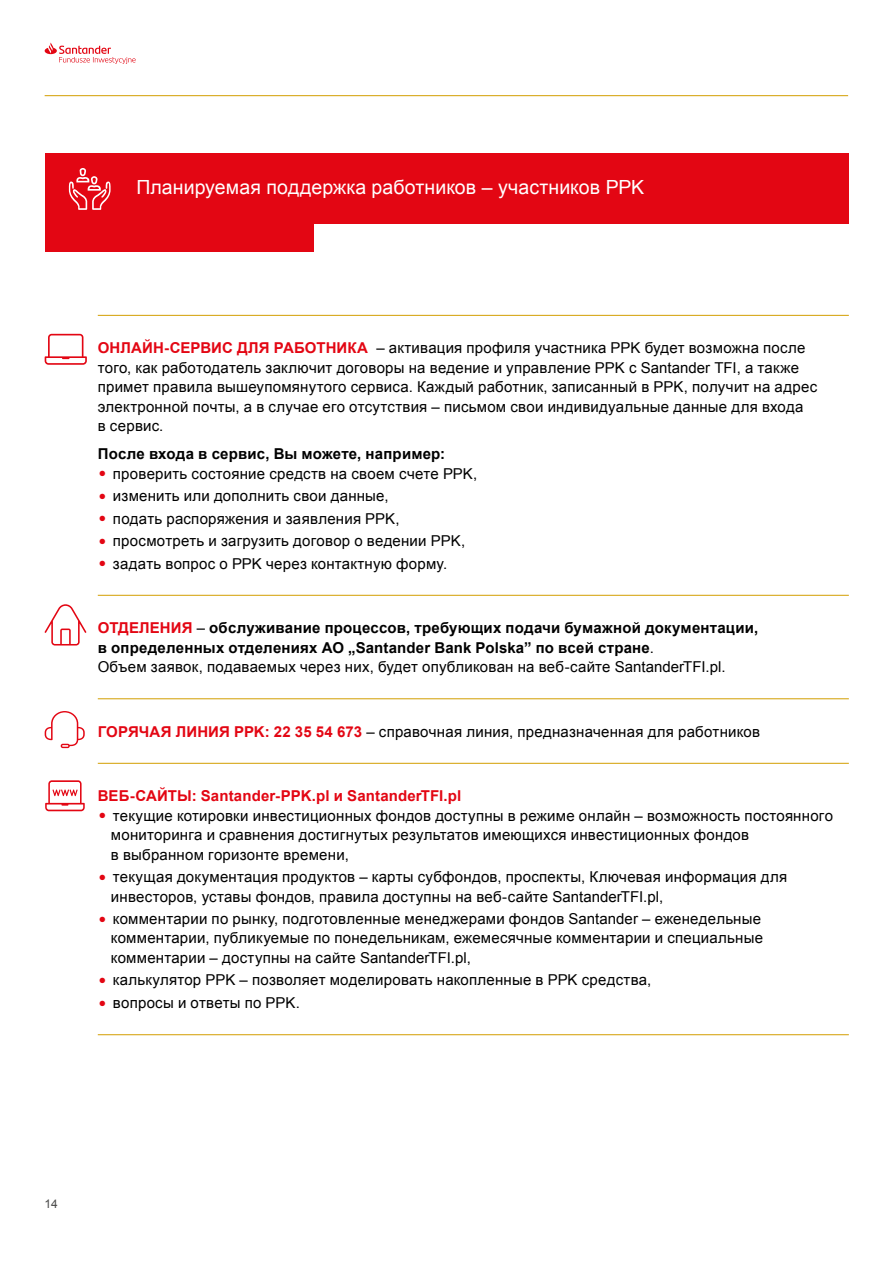
<style>
.page{position:relative;width:893px;height:1263px;background:#fff}
.page>*{position:absolute;margin:0;border:0;box-sizing:border-box;transform-origin:0 0}
.t1{font:19.5px "Arial";letter-spacing:.005em;color:#fff}
.t2{font:15px/19.5px "Arial";letter-spacing:.015em;color:#000}
.t3{font:700 15px/19.5px "Arial";letter-spacing:.01em;color:#000}
.t4{font:700 15px "Arial";letter-spacing:.01em;color:#e30613}
.t5{font:12px "Arial";color:#4a4a49}
.s1{font-weight:700;color:#e30613}
.s2{color:#e30613}
.s3{font-weight:400}
</style>
<div class="page">
<svg style="left:45px;top:43px;width:91px;height:21px"></svg>
<hr style="left:45px;top:95px;width:803px;height:1px;background:#d39e00">
<hr style="left:98px;top:595px;width:751px;height:1px;background:#d39e00">
<hr style="left:98px;top:698px;width:751px;height:1px;background:#d39e00">
<hr style="left:98px;top:763px;width:751px;height:1px;background:#d39e00">
<hr style="left:98px;top:315px;width:751px;height:1px;background:#d39e00">
<hr style="left:98px;top:1034px;width:751px;height:1px;background:#d39e00">
<div style="left:45px;top:153px;width:804px;height:70px;background:#e30613"></div>
<div style="left:45px;top:198px;width:269px;height:54px;background:#e30613"></div>
<svg style="left:69px;top:168px;width:42px;height:42px"></svg>
<svg style="left:45px;top:334px;width:42px;height:31px"></svg>
<svg style="left:45px;top:604px;width:41px;height:41px"></svg>
<svg style="left:45px;top:711px;width:40px;height:37px"></svg>
<svg style="left:45px;top:780px;width:40px;height:31px"></svg>
<h1 class="t1" style="left:136px;top:175px;width:509px">Планируемая поддержка работников – участников PPK</h1>
<p class="t2" style="left:98px;top:338px;width:721px"><span class="s1">ОНЛАЙН-СЕРВИС ДЛЯ РАБОТНИКА</span> – aктивация профиля участника PPK будет возможна после того, как работодатель заключит договоры на ведение и управление PPK с Santander TFI, а также примет правила вышеупомянутого сервиса. Каждый работник, записанный в PPK, получит на адрес электронной почты, а в случае его отсутствия – письмом свои индивидуальные данные для входа<br>в сервис.</p>
<p class="t3" style="left:98px;top:444px;width:349px">После входа в сервис, Вы можете, например:</p>
<p class="t2" style="left:99px;top:464px;width:379px"><span class="s2">●</span> проверить состояние средств на своем счете PPK,</p>
<p class="t2" style="left:99px;top:486px;width:291px"><span class="s2">●</span> изменить или дополнить свои данные,</p>
<p class="t2" style="left:99px;top:509px;width:302px"><span class="s2">●</span> подать распоряжения и заявления PPK,</p>
<p class="t2" style="left:99px;top:531px;width:367px"><span class="s2">●</span> просмотреть и загрузить договор о ведении PPK,</p>
<p class="t2" style="left:99px;top:554px;width:349px"><span class="s2">●</span> задать вопрос о PPK через контактную форму.</p>
<p class="t3" style="left:98px;top:618px;width:662px"><span class="s2">ОТДЕЛЕНИЯ</span> <span class="s3">–</span> обслуживание процессов, требующих подачи бумажной документации, в определенных отделениях АО „Santander Bank Polska” по всей стране<span class="s3">.<br>Объем заявок, подаваемых через них, будет опубликован на веб-сайте SantanderTFI.pl.</span></p>
<p class="t2" style="left:98px;top:722px;width:664px"><span class="s1">ГОРЯЧАЯ ЛИНИЯ PPK: 22 35 54 673</span> – справочная линия, предназначенная для работников</p>
<p class="t4" style="left:98px;top:786px;width:365px">ВЕБ-САЙТЫ: Santander-PPK.pl и SantanderTFI.pl</p>
<p class="t2" style="left:111px;top:806px;width:723px;text-indent:-11px"><span class="s2">●</span> текущие котировки инвестиционных фондов доступны в режиме онлайн – возможность постоянного мониторинга и сравнения достигнутых результатов имеющихся инвестиционных фондов<br>в выбранном горизонте времени,</p>
<p class="t2" style="left:111px;top:867px;width:678px;text-indent:-11px"><span class="s2">●</span> текущая документация продуктов – карты субфондов, проспекты, Ключевая информация для инвесторов, уставы фондов, правила доступны на веб-сайте SantanderTFI.pl,</p>
<p class="t2" style="left:111px;top:909px;width:653px;text-indent:-11px"><span class="s2">●</span> комментарии по рынку, подготовленные менеджерами фондов Santander – еженедельные комментарии, публикуемые по понедельникам, ежемесячные комментарии и специальные комментарии – доступны на сайте SantanderTFI.pl,</p>
<p class="t2" style="left:99px;top:970px;width:553px"><span class="s2">●</span> калькулятор PPK – позволяет моделировать накопленные в PPK средства,</p>
<p class="t2" style="left:99px;top:993px;width:202px"><span class="s2">●</span> вопросы и ответы по PPK.</p>
<p class="t5" style="left:45px;top:1196px;width:15px">14</p>
</div>
